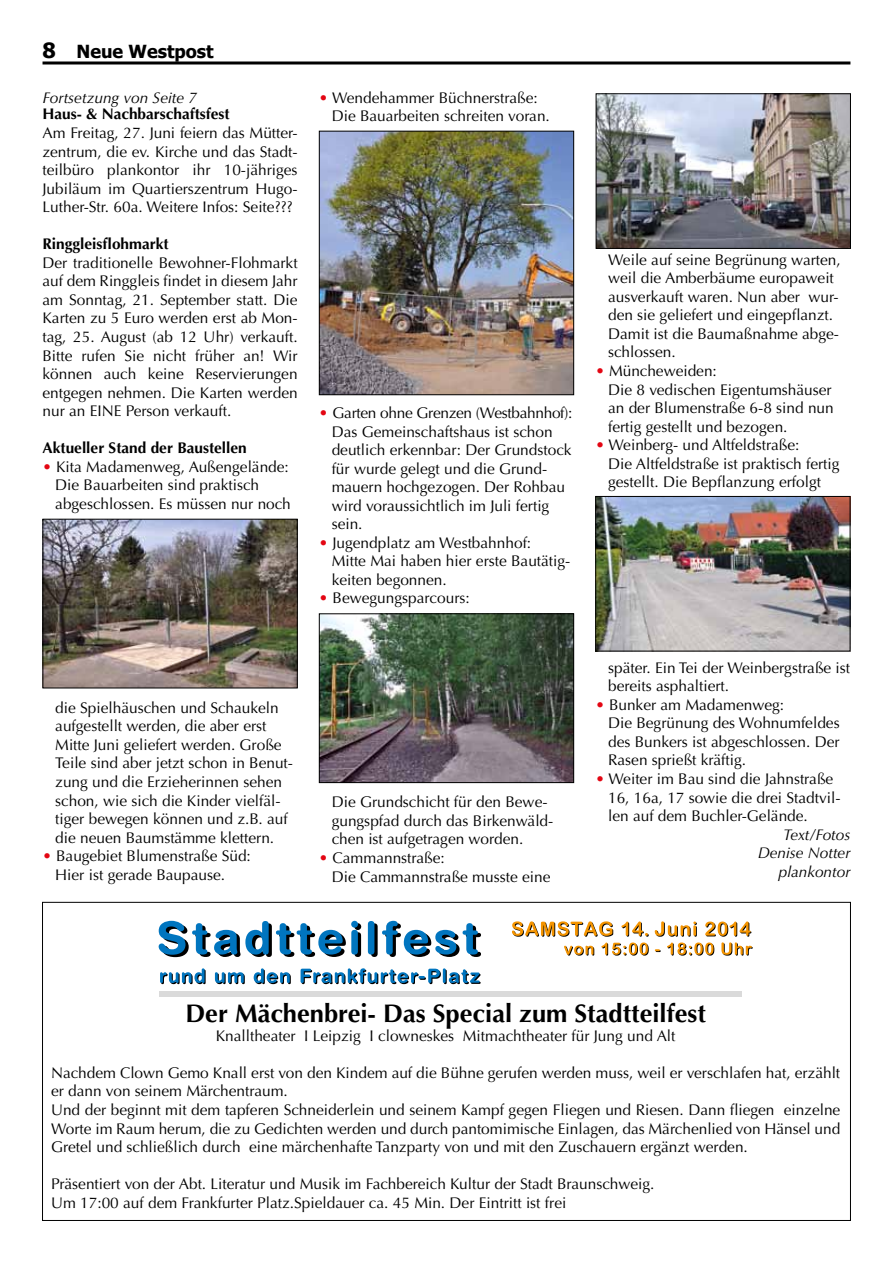
<style>
.page{position:relative;width:893px;height:1263px;background:#fff}
.page>*{position:absolute;margin:0;border:0;box-sizing:border-box;transform-origin:0 0}
.t1{font:700 25.5px "Optima LT Std";color:#000}
.t2{font:700 18px "Tahoma";color:#000}
.t3{font:15.45px/18.6px "Optima LT Std";color:#000}
.t4{font:700 15.45px "Optima LT Std";color:#000}
.t5{font:italic 15.45px/18.6px "Optima LT Std";color:#000;text-align:right}
.s1{font-size:21px}
.s2{color:#e30613}
</style>
<div class="page">
<hr style="left:43px;top:61px;width:807px;height:3px;background:#000">
<svg style="left:158px;top:920px;width:595px;height:77px"></svg>
<img style="left:45px;top:521px;width:251px;height:165px">
<div style="left:43px;top:519px;width:255px;height:169px;border:1px solid #000"></div>
<img style="left:321px;top:133px;width:251px;height:260px">
<div style="left:319px;top:131px;width:255px;height:264px;border:1px solid #000"></div>
<img style="left:321px;top:615px;width:251px;height:166px">
<div style="left:319px;top:613px;width:255px;height:170px;border:1px solid #000"></div>
<img style="left:598px;top:95px;width:251px;height:152px">
<div style="left:596px;top:93px;width:255px;height:156px;border:1px solid #000"></div>
<img style="left:597px;top:498px;width:251px;height:151px">
<div style="left:595px;top:496px;width:255px;height:155px;border:1px solid #000"></div>
<p class="t2" style="left:43px;top:39px;width:173px"><span class="s1">8</span> Neue Westpost</p>
<p class="t5" style="left:43px;top:88px;width:156px">Fortsetzung von Seite 7</p>
<p class="t4" style="left:43px;top:105px;width:189px">Haus- &amp; Nachbarschaftsfest</p>
<p class="t3" style="left:43px;top:124px;width:257px;text-align:justify">Am Freitag, 27. Juni feiern das Mütter&shy;zentrum, die ev. Kirche und das Stadt&shy;teilbüro plankontor ihr 10-jähriges Jubiläum im Quartierszentrum Hugo-Luther-Str. 60a. Weitere Infos: Seite???</p>
<p class="t4" style="left:43px;top:235px;width:128px">Ringgleisflohmarkt</p>
<p class="t3" style="left:43px;top:253px;width:257px;text-align:justify">Der traditionelle Bewohner-Flohmarkt auf dem Ringgleis findet in diesem Jahr am Sonntag, 21. September statt. Die Karten zu 5 Euro werden erst ab Mon&shy;tag, 25. August (ab 12 Uhr) verkauft.<br>Bitte rufen Sie nicht früher an! Wir können auch keine Reservierungen entgegen nehmen. Die Karten werden nur an EINE Person verkauft.</p>
<p class="t4" style="left:43px;top:439px;width:206px">Aktueller Stand der Baustellen</p>
<p class="t3" style="left:55px;top:457px;width:237px;text-indent:-13px"><span class="s2">•</span> Kita Madamenweg, Außengelände:<br>Die Bauarbeiten sind praktisch abgeschlossen. Es müssen nur noch</p>
<p class="t3" style="left:332px;top:88px;width:220px;text-indent:-13px"><span class="s2">•</span> Wendehammer Büchnerstraße:<br>Die Bauarbeiten schreiten voran.</p>
<p class="t3" style="left:332px;top:404px;width:242px;text-indent:-13px"><span class="s2">•</span> Garten ohne Grenzen (Westbahnhof):<br>Das Gemeinschaftshaus ist schon deutlich erkennbar: Der Grundstock für wurde gelegt und die Grund&shy;mauern hochgezogen. Der Rohbau wird voraussichtlich im Juli fertig sein.</p>
<p class="t3" style="left:332px;top:533px;width:240px;text-indent:-13px"><span class="s2">•</span> Jugendplatz am Westbahnhof:<br>Mitte Mai haben hier erste Bautätig&shy;keiten begonnen.</p>
<p class="t3" style="left:319px;top:589px;width:152px"><span class="s2">•</span> Bewegungsparcours:</p>
<p class="t3" style="left:55px;top:698px;width:239px">die Spielhäuschen und Schaukeln aufgestellt werden, die aber erst Mitte Juni geliefert werden. Große Teile sind aber jetzt schon in Benut&shy;zung und die Erzieherinnen sehen schon, wie sich die Kinder vielfäl&shy;tiger bewegen können und z.B. auf die neuen Baumstämme klettern.</p>
<p class="t3" style="left:55px;top:847px;width:197px;text-indent:-13px"><span class="s2">•</span> Baugebiet Blumenstraße Süd:<br>Hier ist gerade Baupause.</p>
<p class="t3" style="left:332px;top:793px;width:223px">Die Grundschicht für den Bewe&shy;gungspfad durch das Birkenwäld&shy;chen ist aufgetragen worden.</p>
<p class="t3" style="left:332px;top:849px;width:220px;text-indent:-13px"><span class="s2">•</span> Cammannstraße:<br>Die Cammannstraße musste eine</p>
<p class="t3" style="left:608px;top:250px;width:234px">Weile auf seine Begrünung warten, weil die Amberbäume europaweit ausverkauft waren. Nun aber wur&shy;den sie geliefert und eingepflanzt.<br>Damit ist die Baumaßnahme abge&shy;schlossen.</p>
<p class="t3" style="left:608px;top:362px;width:227px;text-indent:-13px"><span class="s2">•</span> Müncheweiden:<br>Die 8 vedischen Eigentumshäuser an der Blumenstraße 6-8 sind nun fertig gestellt und bezogen.</p>
<p class="t3" style="left:608px;top:436px;width:233px;text-indent:-13px"><span class="s2">•</span> Weinberg- und Altfeldstraße:<br>Die Altfeldstraße ist praktisch fertig gestellt. Die Bepflanzung erfolgt</p>
<p class="t3" style="left:608px;top:658px;width:244px">später. Ein Tei der Weinbergstraße ist bereits asphaltiert.</p>
<p class="t3" style="left:608px;top:695px;width:233px;text-indent:-13px"><span class="s2">•</span> Bunker am Madamenweg:<br>Die Begrünung des Wohnumfeldes des Bunkers ist abgeschlossen. Der<br>Rasen sprießt kräftig.</p>
<p class="t3" style="left:608px;top:770px;width:234px;text-indent:-13px"><span class="s2">•</span> Weiter im Bau sind die Jahnstraße<br>16, 16a, 17 sowie die drei Stadtvil&shy;len auf dem Buchler-Gelände.</p>
<p class="t5" style="left:758px;top:825px;width:94px">Text/Fotos<br>Denise Notter plankontor</p>
<h1 class="t1" style="left:185px;top:999px;width:522px">Der Mächenbrei- Das Special zum Stadtteilfest</h1>
<p class="t3" style="left:216px;top:1026px;width:461px">Knalltheater I Leipzig I clowneskes Mitmachtheater für Jung und Alt</p>
<p class="t3" style="left:51px;top:1063px;width:791px">Nachdem Clown Gemo Knall erst von den Kindem auf die Bühne gerufen werden muss, weil er verschlafen hat, erzählt er dann von seinem Märchentraum.<br>Und der beginnt mit dem tapferen Schneiderlein und seinem Kampf gegen Fliegen und Riesen. Dann fliegen einzelne Worte im Raum herum, die zu Gedichten werden und durch pantomimische Einlagen, das Märchenlied von Hänsel und Gretel und schließlich durch eine märchenhafte Tanzparty von und mit den Zuschauern ergänzt werden.</p>
<p class="t3" style="left:51px;top:1175px;width:605px">Präsentiert von der Abt. Literatur und Musik im Fachbereich Kultur der Stadt Braunschweig.<br>Um 17:00 auf dem Frankfurter Platz.Spieldauer ca. 45 Min. Der Eintritt ist frei</p>
</div>
